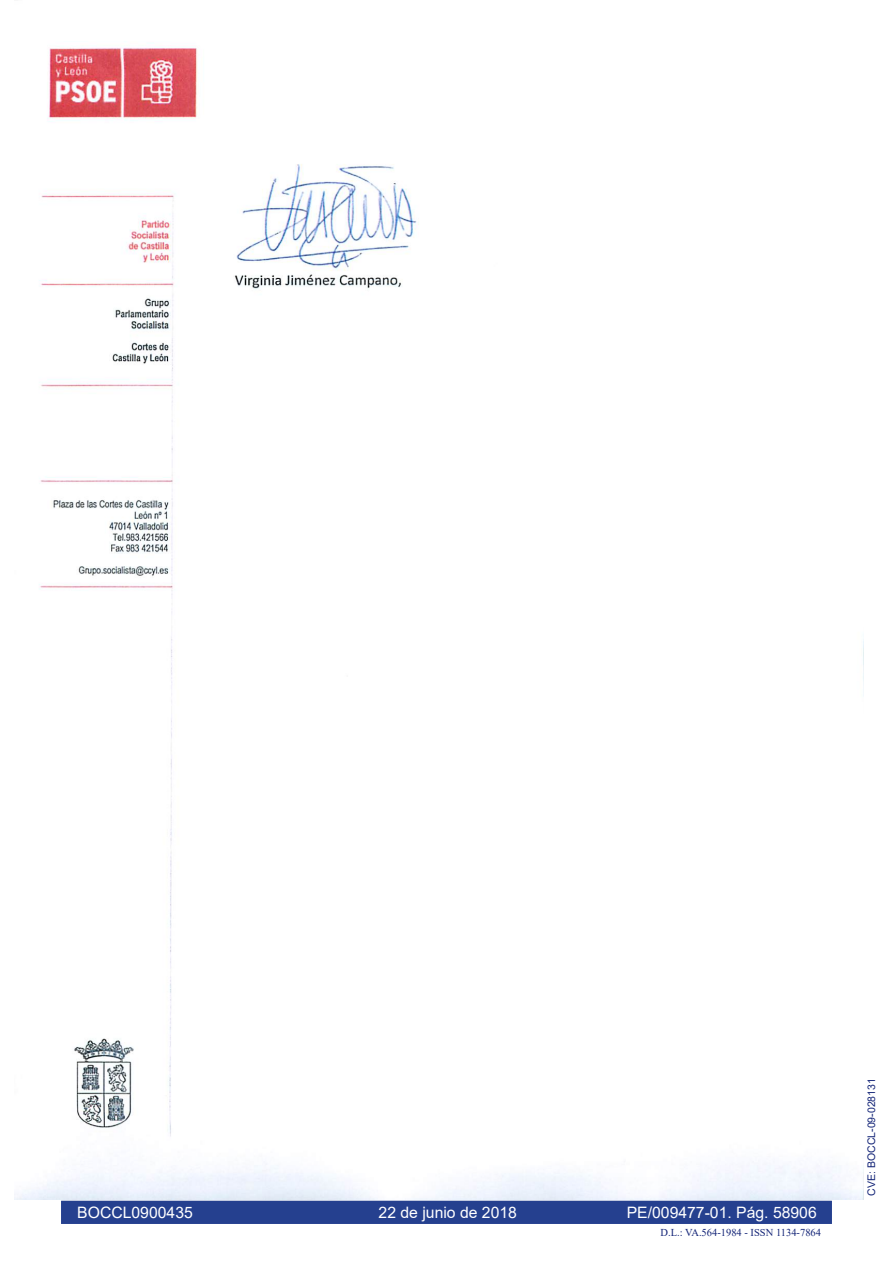
<style>
.page{position:relative;width:893px;height:1263px;background:#fff}
.page>*{position:absolute;margin:0;border:0;box-sizing:border-box;transform-origin:0 0}
.t1{font:15.75px "Arial";color:#fff}
.t2{font:10.5px "Times New Roman";color:#132477}
.t3{font:10.5px "Arial";color:#132477}
</style>
<div class="page">
<div style="left:60px;top:1200px;width:773px;height:25px;background:#25408f"></div>
<div style="left:60px;top:1199px;width:773px;height:26px;border:2px solid #fff"></div>
<img style="left:15px;top:47px;width:848px;height:1153px">
<p class="t1" style="left:77px;top:1202px;width:117px">BOCCL0900435</p>
<p class="t1" style="left:379px;top:1202px;width:140px">22 de junio de 2018</p>
<p class="t1" style="left:627px;top:1202px;width:192px">PE/009477-01. Pág. 58906</p>
<p class="t2" style="left:661px;top:1225px;width:162px">D.L.: VA.564-1984 - ISSN 1134-7864</p>
<p class="t3" style="left:864px;top:1195px;width:119px;rotate:-90deg">CVE: BOCCL-09-028131</p>
</div>
